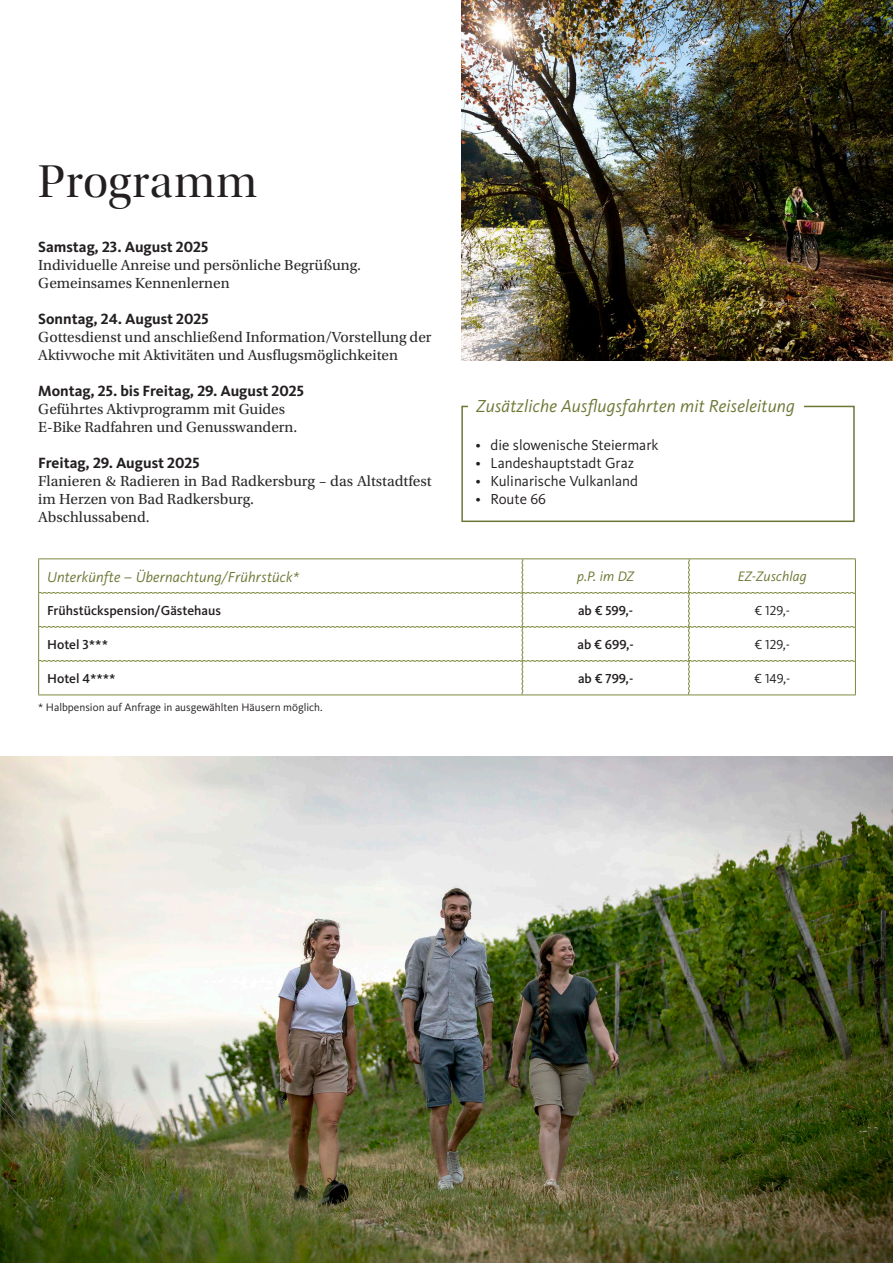
<style>
.page{position:relative;width:893px;height:1263px;background:#fff}
.page>*{position:absolute;margin:0;border:0;box-sizing:border-box;transform-origin:0 0}
.t1{font:48px "Utopia Std Disp";letter-spacing:.015em;color:#231f20}
.t2{font:italic 18px "Kievit OT";letter-spacing:.01em;color:#6d7734}
.t3{font:15.3px/18px "Utopia Std";color:#2b292a}
.t4{font:700 15.3px "Kievit OT";color:#231f20}
.t5{font:15px "Kievit OT";color:#231f20}
.t6{font:italic 15px "Kievit OT";letter-spacing:.01em;color:#6d7734}
.t7{font:italic 14.25px "Kievit OT";letter-spacing:.01em;color:#6d7734}
.t8{font:500 13.5px "Kievit OT";color:#231f20}
.t9{font:13.5px "Kievit OT";color:#231f20}
.t10{font:11.25px "Kievit OT";color:#231f20}
</style>
<div class="page">
<div style="left:461px;top:406px;width:394px;height:116px;border:2px solid #6d7734"></div>
<div style="left:468px;top:398px;width:335px;height:14px;background:#fff"></div>
<img style="left:0;top:756px;width:893px;height:507px">
<img style="left:461px;top:0;width:432px;height:360px">
<svg style="left:39px;top:559px;width:816px;height:135px"></svg>
<hr style="left:38px;top:558px;width:484px;height:1px;background:#7e883e">
<hr style="left:38px;top:559px;width:1px;height:34px;background:#7e883e">
<hr style="left:522px;top:558px;width:167px;height:1px;background:#7e883e">
<hr style="left:689px;top:558px;width:167px;height:1px;background:#7e883e">
<hr style="left:855px;top:559px;width:1px;height:34px;background:#7e883e">
<hr style="left:38px;top:593px;width:1px;height:34px;background:#7e883e">
<hr style="left:855px;top:593px;width:1px;height:34px;background:#7e883e">
<hr style="left:38px;top:627px;width:1px;height:34px;background:#7e883e">
<hr style="left:855px;top:627px;width:1px;height:34px;background:#7e883e">
<hr style="left:38px;top:661px;width:1px;height:33px;background:#7e883e">
<hr style="left:855px;top:661px;width:1px;height:33px;background:#7e883e">
<hr style="left:38px;top:694px;width:484px;height:1px;background:#7e883e">
<hr style="left:522px;top:694px;width:167px;height:1px;background:#7e883e">
<hr style="left:689px;top:694px;width:167px;height:1px;background:#7e883e">
<h1 class="t1" style="left:38px;top:156px;width:220px">Programm</h1>
<p class="t4" style="left:38px;top:238px;width:172px">Samstag, 23. August 2025</p>
<p class="t3" style="left:38px;top:256px;width:324px">Individuelle Anreise und persönliche Begrüßung.<br>Gemeinsames Kennenlernen</p>
<p class="t4" style="left:38px;top:310px;width:172px">Sonntag, 24. August 2025</p>
<p class="t3" style="left:38px;top:328px;width:395px">Gottesdienst und anschließend Information/Vorstellung der<br>Aktivwoche mit Aktivitäten und Ausflugsmöglichkeiten</p>
<p class="t4" style="left:38px;top:382px;width:267px">Montag, 25. bis Freitag, 29. August 2025</p>
<p class="t3" style="left:38px;top:400px;width:261px">Geführtes Aktivprogramm mit Guides<br>E-Bike Radfahren und Genusswandern.</p>
<p class="t4" style="left:38px;top:454px;width:163px">Freitag, 29. August 2025</p>
<p class="t3" style="left:38px;top:472px;width:395px">Flanieren &amp; Radieren in Bad Radkersburg – das Altstadtfest im Herzen von Bad Radkersburg.<br>Abschlussabend.</p>
<p class="t2" style="left:476px;top:396px;width:320px">Zusätzliche Ausflugsfahrten mit Reiseleitung</p>
<p class="t5" style="left:476px;top:437px;width:184px">• die slowenische Steiermark</p>
<p class="t5" style="left:476px;top:455px;width:160px">• Landeshauptstadt Graz</p>
<p class="t5" style="left:476px;top:473px;width:164px">• Kulinarische Vulkanland</p>
<p class="t5" style="left:476px;top:491px;width:72px">• Route 66</p>
<p class="t6" style="left:47px;top:568px;width:253px">Unterkünfte – Übernachtung/Frührstück*</p>
<p class="t7" style="left:577px;top:568px;width:58px">p.P. im DZ</p>
<p class="t7" style="left:738px;top:568px;width:70px">EZ-Zuschlag</p>
<p class="t8" style="left:47px;top:603px;width:175px">Frühstückspension/Gästehaus</p>
<p class="t8" style="left:578px;top:603px;width:57px">ab € 599,-</p>
<p class="t9" style="left:754px;top:603px;width:37px">€ 129,-</p>
<p class="t8" style="left:47px;top:637px;width:62px">Hotel 3***</p>
<p class="t8" style="left:577px;top:637px;width:58px">ab € 699,-</p>
<p class="t9" style="left:754px;top:637px;width:37px">€ 129,-</p>
<p class="t8" style="left:47px;top:671px;width:70px">Hotel 4****</p>
<p class="t8" style="left:578px;top:671px;width:57px">ab € 799,-</p>
<p class="t9" style="left:754px;top:671px;width:38px">€ 149,-</p>
<p class="t10" style="left:38px;top:701px;width:286px">* Halbpension auf Anfrage in ausgewählten Häusern möglich.</p>
</div>
